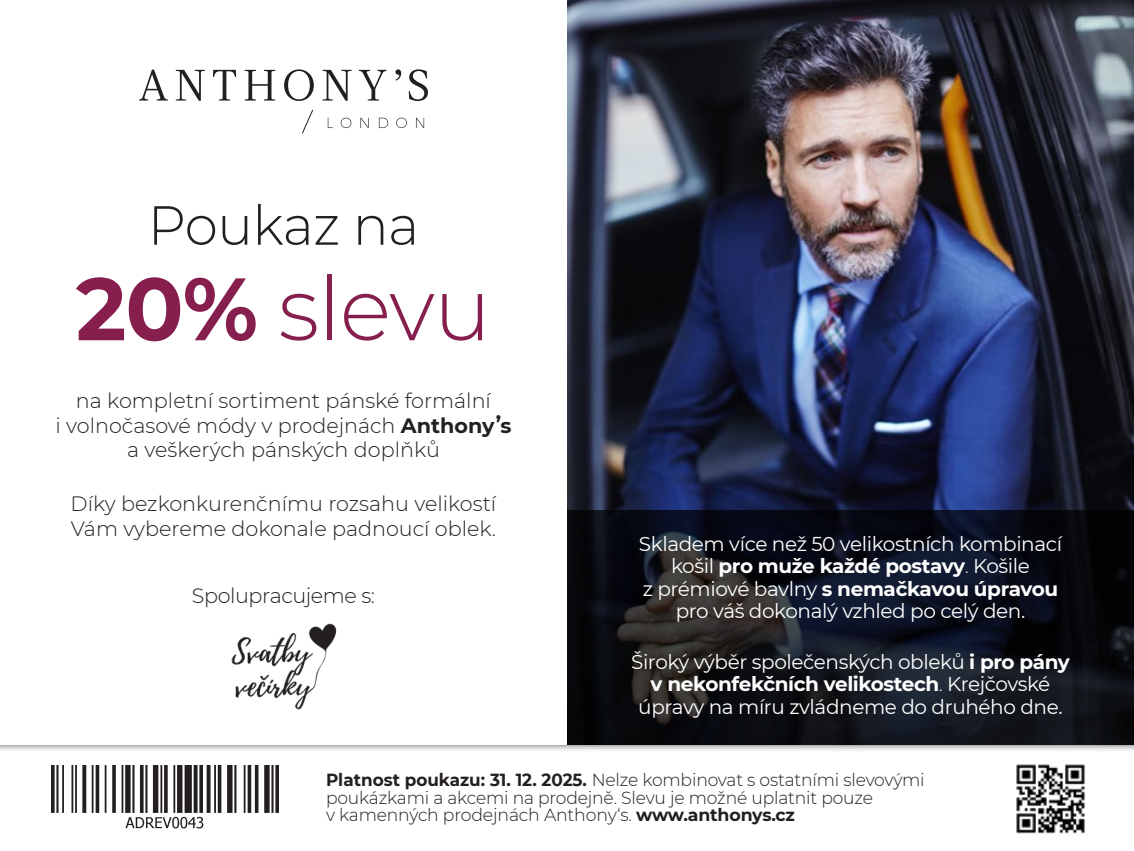
<style>
.page{position:relative;width:1134px;height:851px;background:#fff}
.page>*{position:absolute;margin:0;border:0;box-sizing:border-box;transform-origin:0 0}
.t1{font:300 88.25px "Montserrat";letter-spacing:-.01em;color:#861f4e}
.t2{font:300 55px "Montserrat";letter-spacing:-.01em;color:#231f20}
.t3{font:300 20.75px/24.8px "Montserrat";color:#231f20;text-align:center}
.t4{font:300 20.75px "Montserrat";letter-spacing:-.02em;color:#231f20}
.t5{font:700 20.75px "Montserrat";color:#231f20}
.t6{font:20px/22.5px "Montserrat";letter-spacing:-.02em;color:#fff;text-align:center}
.t7{font:300 17.5px/17.5px "Montserrat";letter-spacing:-.01em;color:#231f20}
.s1{font-weight:700}
.s2{font-weight:300}
</style>
<div class="page">
<img style="left:567px;top:0;width:567px;height:510px">
<svg style="left:139px;top:69px;width:289px;height:32px"></svg>
<svg style="left:328px;top:118px;width:96px;height:10px"></svg>
<svg style="left:302px;top:109px;width:11px;height:24px"></svg>
<img style="left:51px;top:765px;width:227px;height:64px">
<svg style="left:278px;top:779px;width:1px;height:31px"></svg>
<img style="left:51px;top:779px;width:227px;height:31px">
<svg style="left:567px;top:510px;width:567px;height:234px;background:#11131b"></svg>
<img style="left:1016px;top:764px;width:69px;height:70px">
<img style="left:231px;top:623px;width:106px;height:87px">
<p class="t2" style="left:148px;top:188px;width:273px">Poukaz na</p>
<p class="t1" style="left:76px;top:249px;width:417px"><span class="s1">20%</span> slevu</p>
<p class="t3" style="left:56px;top:387px;width:457px">na kompletní sortiment pánské formální<br>i volnočasové módy v prodejnách <span class="s1">Anthony s</span></p>
<p class="t5" style="left:496px;top:396px;width:7px">,</p>
<p class="t3" style="left:127px;top:437px;width:314px">a veškerých pánských doplňků</p>
<p class="t3" style="left:71px;top:490px;width:427px;text-align:left">Díky bezkonkurenčnímu rozsahu velikostí<br>Vám vybereme dokonale padnoucí oblek.</p>
<p class="t4" style="left:192px;top:581px;width:185px">Spolupracujeme s:</p>
<p class="t6" style="left:639px;top:531px;width:425px">Skladem více než 50 velikostních kombinací košil <span class="s1">pro muže každé postavy</span><span class="s2">.</span> Košile<br>z prémiové bavlny <span class="s1">s nemačkavou úpravou </span>pro váš dokonalý vzhled po celý den.</p>
<p class="t6" style="left:631px;top:649px;width:440px">Široký výběr společenských obleků <span class="s1">i pro pány v nekonfekčních velikostech</span><span class="s2">.</span> Krejčovské úpravy na míru zvládneme do druhého dne.</p>
<p class="t7" style="left:326px;top:770px;width:600px"><span class="s1">Platnost poukazu: 31. 12. 2025.</span> Nelze kombinovat s ostatními slevovými poukázkami a akcemi na prodejně. Slevu je možné uplatnit pouze<br>v kamenných prodejnách Anthony‘s. <span class="s1">www.anthonys.cz</span></p>
</div>
